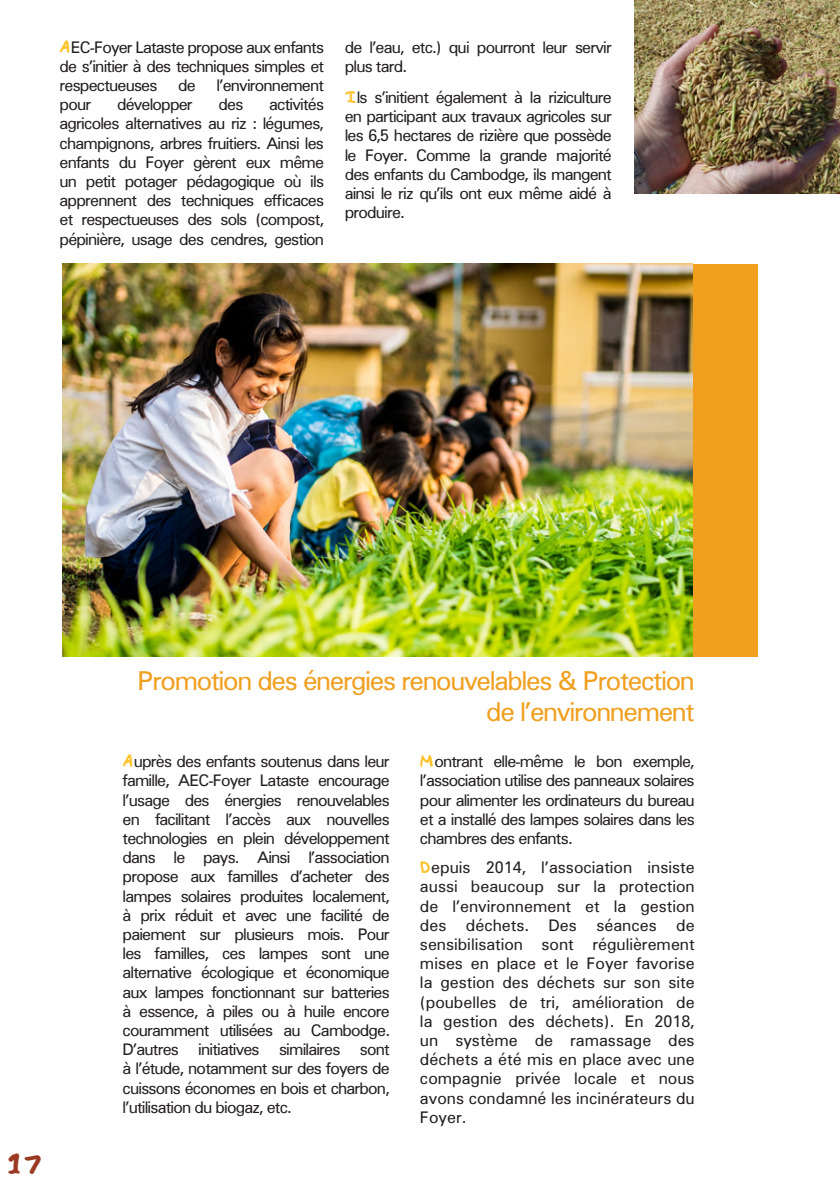
<style>
.page{position:relative;width:840px;height:1191px;background:#fff}
.page>*{position:absolute;margin:0;border:0;box-sizing:border-box;transform-origin:0 0}
.t1{font:28px "Child's Play";color:#9c3922}
.t2{font:26px/31.2px "Free Universal";letter-spacing:-.05em;color:#f09f1f;text-align:right}
.t3{font:16px/19.2px "Free Universal";letter-spacing:-.05em;color:#231f20;text-align:justify}
.s1{font-family:"Child's Play";color:#fec128}
</style>
<div class="page">
<div style="left:576px;top:264px;width:181px;height:392px;background:#f09f1f"></div>
<img style="left:62px;top:264px;width:630px;height:392px">
<img style="left:634px;top:0;width:205px;height:194px">
<p class="t3" style="left:60px;top:37px;width:266px"><span class="s1">A</span>EC-Foyer Lataste propose aux enfants de s’initier à des techniques simples et respectueuses</p>
<p class="t3" style="left:178px;top:75px;width:19px">de</p>
<p class="t3" style="left:216px;top:75px;width:109px">l’environnement</p>
<p class="t3" style="left:60px;top:94px;width:266px;text-indent:209px">activités agricoles alternatives au riz : légumes, champignons, arbres fruitiers. Ainsi les enfants du Foyer gèrent eux même un petit potager pédagogique où ils apprennent des techniques efficaces et respectueuses des sols (compost, pépinière, usage des cendres, gestion</p>
<p class="t3" style="left:60px;top:94px;width:33px">pour</p>
<p class="t3" style="left:117px;top:94px;width:77px">développer</p>
<p class="t3" style="left:218px;top:94px;width:26px">des</p>
<p class="t3" style="left:344px;top:37px;width:268px">de l’eau, etc.) qui pourront leur servir plus tard.</p>
<p class="t3" style="left:344px;top:87px;width:268px"><span class="s1">I</span>ls s’initient également à la riziculture en participant aux travaux agricoles sur les 6,5 hectares de rizière que possède le Foyer. Comme la grande majorité des enfants du Cambodge, ils mangent ainsi le riz qu’ils ont eux même aidé à produire.</p>
<h1 class="t1" style="left:8px;top:1150px;width:36px">17</h1>
<p class="t2" style="left:137px;top:664px;width:558px">Promotion des énergies renouvelables &amp; Protection de l’environnement</p>
<p class="t3" style="left:420px;top:751px;width:276px"><span class="s1">M</span>ontrant elle-même le bon exemple, l’association utilise des panneaux solaires pour alimenter les ordinateurs du bureau et a installé des lampes solaires dans les chambres des enfants.</p>
<p class="t3" style="left:420px;top:857px;width:276px"><span class="s1">D</span>epuis 2014, l’association insiste aussi beaucoup sur la protection de l’environnement et la gestion des déchets. Des séances de sensibilisation sont régulièrement mises en place et le Foyer favorise la gestion des déchets sur son site (poubelles de tri, amélioration de la gestion des déchets). En 2018, un système de ramassage des déchets a été mis en place avec une compagnie privée locale et nous avons condamné les incinérateurs du Foyer.</p>
<p class="t3" style="left:122px;top:751px;width:268px"><span class="s1">A</span>uprès des enfants soutenus dans leur famille, AEC-Foyer Lataste encourage l’usage des énergies renouvelables en facilitant l’accès aux nouvelles technologies en plein développement dans le pays. Ainsi l’association propose aux familles d’acheter des lampes solaires produites localement, à prix réduit et avec une facilité de paiement sur plusieurs mois. Pour les familles, ces lampes sont une alternative écologique et économique aux lampes fonctionnant sur batteries à essence, à piles ou à huile encore couramment utilisées au Cambodge.<br>D’autres initiatives similaires sont à l’étude, notamment sur des foyers de cuissons économes en bois et charbon, l’utilisation du biogaz, etc.</p>
</div>
